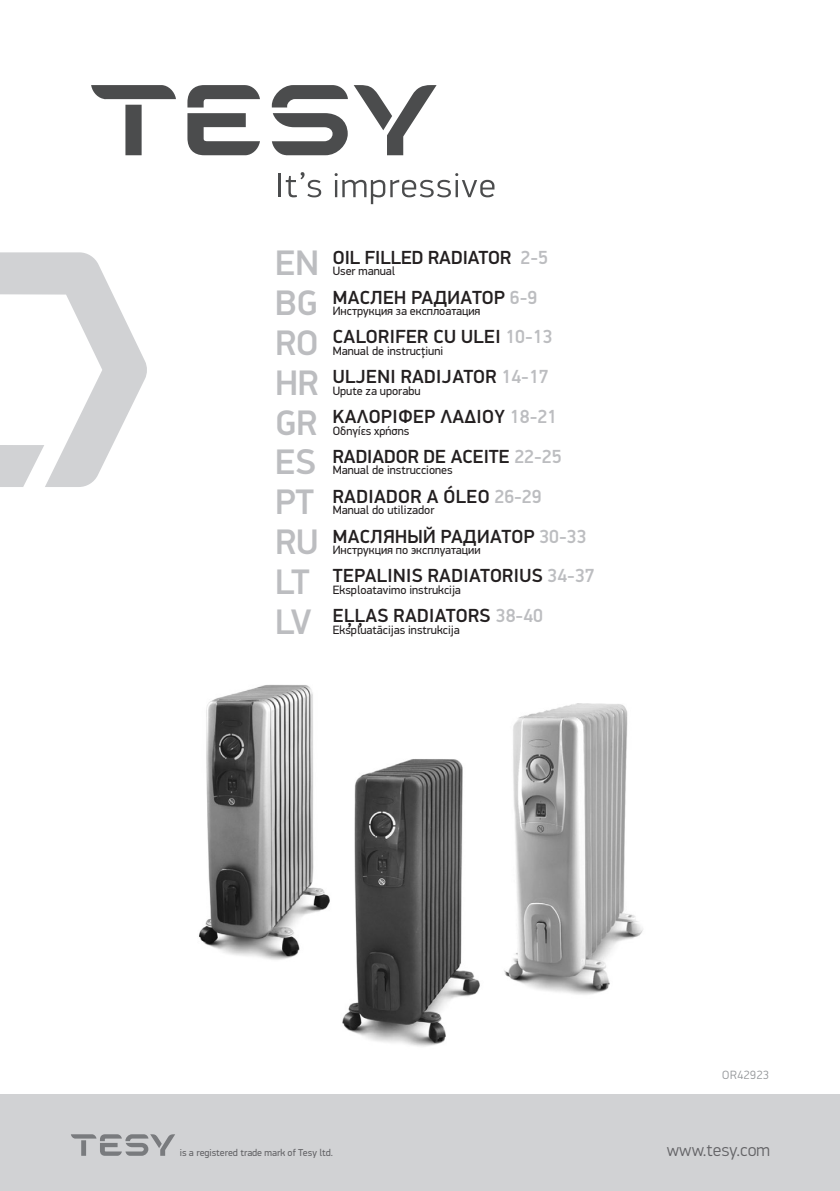
<style>
.page{position:relative;width:840px;height:1191px;background:#fff}
.page>*{position:absolute;margin:0;border:0;box-sizing:border-box;transform-origin:0 0}
.first_page_small{font:500 19px "PF Din Display Pro";letter-spacing:.02em;color:#231f20}
.first_page_small-2{font:500 19px "PF Din Display Pro";color:#231f20}
.t1{font:300 18px "PF Din Display Pro";color:#636366}
.first_page_small-3{font:12.2px "PF Din Display Pro";color:#231f20}
.t2{font:300 12px "PF Din Display Pro";letter-spacing:.05em;color:#939598}
.t3{font:10px "PF Din Display Pro";color:#636366}
.s1{font-size:35.6px;color:#bcbdc0}
.s2{color:#bcbdc0}
</style>
<div class="page">
<img style="left:199px;top:685px;width:444px;height:362px">
<div style="left:0;top:1094px;width:839px;height:97px;background:#d1d2d4"></div>
<hr style="left:278px;top:173px;width:2px;height:24px;background:#4b4c4d">
<svg style="left:285px;top:172px;width:36px;height:25px"></svg>
<svg style="left:334px;top:173px;width:160px;height:31px"></svg>
<svg style="left:91px;top:85px;width:85px;height:14px"></svg>
<svg style="left:125px;top:105px;width:16px;height:50px"></svg>
<svg style="left:187px;top:113px;width:73px;height:42px"></svg>
<svg style="left:187px;top:85px;width:73px;height:22px"></svg>
<svg style="left:272px;top:85px;width:164px;height:70px"></svg>
<svg style="left:71px;top:1134px;width:104px;height:21px"></svg>
<svg style="left:0;top:252px;width:147px;height:235px"></svg>
<p class="first_page_small-2" style="left:275px;top:246px;width:274px"><span class="s1">EN</span> OIL FILLED RADIATOR <span class="s2">2-5</span></p>
<p class="first_page_small-3" style="left:332px;top:264px;width:64px">User manual</p>
<p class="first_page_small" style="left:275px;top:286px;width:263px"><span class="s1">BG</span> МАСЛЕН РАДИАТОР <span class="s2">6-9</span></p>
<p class="first_page_small-3" style="left:332px;top:304px;width:149px">Инструкция за експлоатация</p>
<p class="first_page_small" style="left:275px;top:325px;width:278px"><span class="s1">RO</span> CALORIFER CU ULEI <span class="s2">10-13</span></p>
<p class="first_page_small-3" style="left:332px;top:343px;width:112px">Manual de instrucţiuni</p>
<p class="first_page_small" style="left:275px;top:365px;width:275px"><span class="s1">HR</span> ULJENI RADIJATOR <span class="s2">14-17</span></p>
<p class="first_page_small-3" style="left:332px;top:383px;width:89px">Upute za uporabu</p>
<p class="first_page_small" style="left:275px;top:405px;width:283px"><span class="s1">GR</span> ΚΑΛΟΡΙΦΈΡ ΛΑΔΙΟΎ <span class="s2">18-21</span></p>
<p class="first_page_small-3" style="left:332px;top:423px;width:78px">Οδηγίες χρήσης</p>
<p class="first_page_small-2" style="left:275px;top:445px;width:288px"><span class="s1">ES</span> RADIADOR DE ACEITE <span class="s2">22-25</span></p>
<p class="first_page_small-3" style="left:332px;top:463px;width:121px">Manual de instrucciones</p>
<p class="first_page_small" style="left:275px;top:485px;width:267px"><span class="s1">PT</span> RADIADOR A ÓLEO <span class="s2">26-29</span></p>
<p class="first_page_small-3" style="left:332px;top:503px;width:103px">Manual do utilizador</p>
<p class="first_page_small" style="left:275px;top:525px;width:312px"><span class="s1">RU</span> МАСЛЯНЫЙ РАДИАТОР <span class="s2">30-33</span></p>
<p class="first_page_small-3" style="left:332px;top:542px;width:149px">Инструкция по эксплуатации</p>
<p class="first_page_small" style="left:275px;top:564px;width:321px"><span class="s1">LT</span> TEPALINIS RADIATORIUS <span class="s2">34-37</span></p>
<p class="first_page_small-3" style="left:332px;top:582px;width:130px">Eksploatavimo instrukcija</p>
<p class="first_page_small" style="left:275px;top:604px;width:269px"><span class="s1">LV</span> EĻĻAS RADIATORS <span class="s2">38-40</span></p>
<p class="first_page_small-3" style="left:332px;top:622px;width:128px">Ekspluatācijas instrukcija</p>
<p class="t3" style="left:180px;top:1146px;width:155px">is a registered trade mark of Tesy ltd.</p>
<p class="t2" style="left:721px;top:1068px;width:48px">OR42923</p>
<p class="t1" style="left:666px;top:1139px;width:105px">www.tesy.com</p>
</div>
